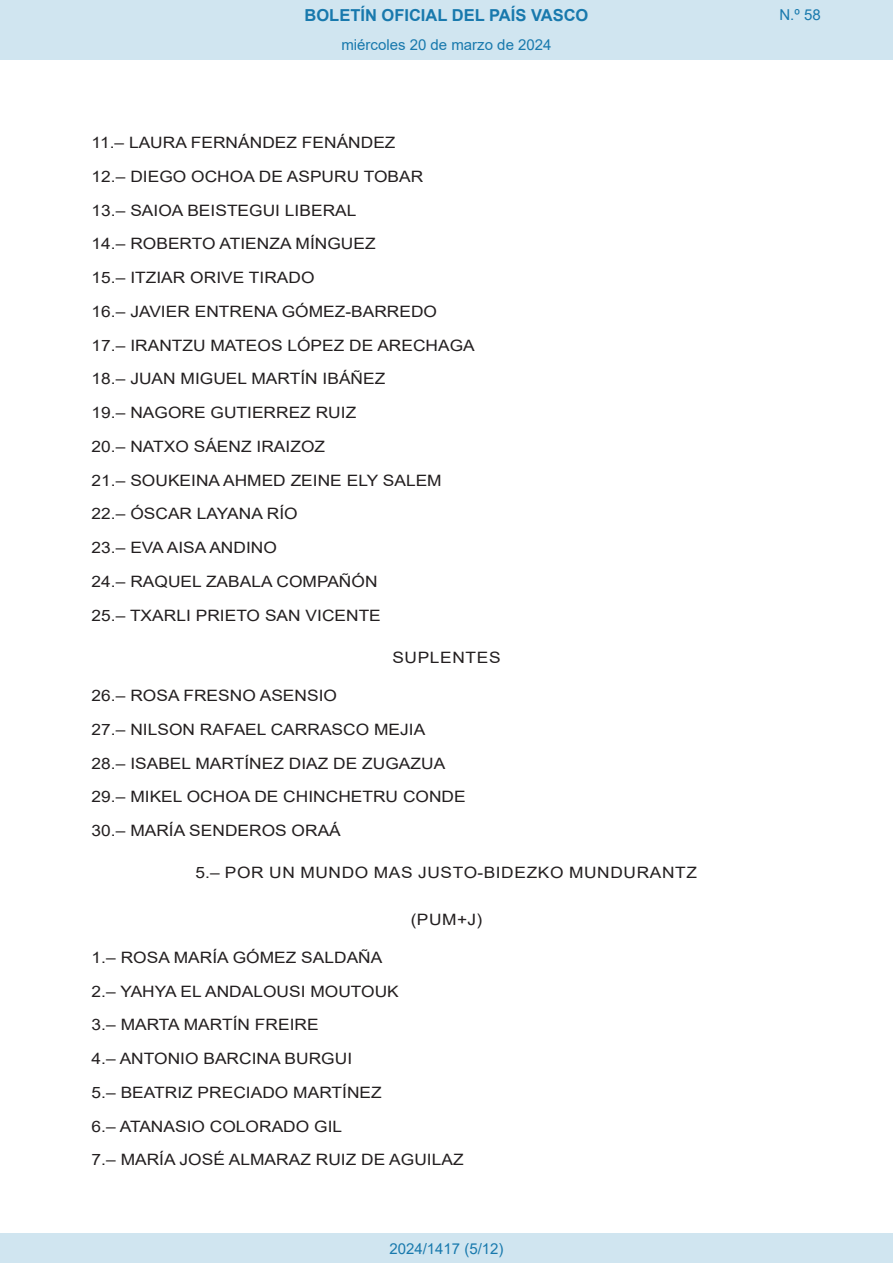
<style>
.page{position:relative;width:893px;height:1263px;background:#fff}
.page>*{position:absolute;margin:0;border:0;box-sizing:border-box;transform-origin:0 0}
.t1{font:700 16.5px "Arial";color:#1879ad}
.BOPVDetalle{font:15.6px "Arial";color:#231f20;scale:1.11 1}
.BOPVClave{font:15.6px "Arial";letter-spacing:.035em;color:#231f20;scale:1.11 1}
.Paginacion_Centro{font:15px "Arial";color:#1879ad}
</style>
<div class="page">
<div style="left:0;top:0;width:893px;height:60px;background:#d0e5f0"></div>
<div style="left:0;top:1233px;width:893px;height:30px;background:#d0e5f0"></div>
<p class="t1" style="left:305px;top:3px;width:285px">BOLETÍN OFICIAL DEL PAÍS VASCO</p>
<p class="Paginacion_Centro" style="left:341px;top:35px;width:212px">miércoles 20 de marzo de 2024</p>
<p class="BOPVDetalle" style="left:92px;top:132px;width:275px">11.– LAURA FERNÁNDEZ FENÁNDEZ</p>
<p class="BOPVDetalle" style="left:92px;top:166px;width:300px">12.– DIEGO OCHOA DE ASPURU TOBAR</p>
<p class="BOPVDetalle" style="left:92px;top:199px;width:240px">13.– SAIOA BEISTEGUI LIBERAL</p>
<p class="BOPVDetalle" style="left:92px;top:233px;width:257px">14.– ROBERTO ATIENZA MÍNGUEZ</p>
<p class="BOPVDetalle" style="left:92px;top:267px;width:202px">15.– ITZIAR ORIVE TIRADO</p>
<p class="BOPVDetalle" style="left:92px;top:301px;width:313px">16.– JAVIER ENTRENA GÓMEZ-BARREDO</p>
<p class="BOPVDetalle" style="left:92px;top:334px;width:347px">17.– IRANTZU MATEOS LÓPEZ DE ARECHAGA</p>
<p class="BOPVDetalle" style="left:92px;top:368px;width:266px">18.– JUAN MIGUEL MARTÍN IBÁÑEZ</p>
<p class="BOPVDetalle" style="left:92px;top:402px;width:240px">19.– NAGORE GUTIERREZ RUIZ</p>
<p class="BOPVDetalle" style="left:92px;top:436px;width:212px">20.– NATXO SÁENZ IRAIZOZ</p>
<p class="BOPVDetalle" style="left:92px;top:469px;width:317px">21.– SOUKEINA AHMED ZEINE ELY SALEM</p>
<p class="BOPVDetalle" style="left:92px;top:503px;width:187px">22.– ÓSCAR LAYANA RÍO</p>
<p class="BOPVDetalle" style="left:92px;top:537px;width:168px">23.– EVA AISA ANDINO</p>
<p class="BOPVDetalle" style="left:92px;top:571px;width:259px">24.– RAQUEL ZABALA COMPAÑÓN</p>
<p class="BOPVDetalle" style="left:92px;top:604px;width:262px">25.– TXARLI PRIETO SAN VICENTE</p>
<p class="BOPVClave" style="left:392px;top:647px;width:99px">SUPLENTES</p>
<p class="BOPVDetalle" style="left:92px;top:685px;width:223px">26.– ROSA FRESNO ASENSIO</p>
<p class="BOPVDetalle" style="left:92px;top:718px;width:302px">27.– NILSON RAFAEL CARRASCO MEJIA</p>
<p class="BOPVDetalle" style="left:92px;top:752px;width:320px">28.– ISABEL MARTÍNEZ DIAZ DE ZUGAZUA</p>
<p class="BOPVDetalle" style="left:92px;top:786px;width:339px">29.– MIKEL OCHOA DE CHINCHETRU CONDE</p>
<p class="BOPVDetalle" style="left:92px;top:820px;width:226px">30.– MARÍA SENDEROS ORAÁ</p>
<p class="BOPVClave" style="left:196px;top:862px;width:453px">5.– POR UN MUNDO MAS JUSTO-BIDEZKO MUNDURANTZ</p>
<p class="BOPVClave" style="left:411px;top:908px;width:66px">(PUM+J)</p>
<p class="BOPVDetalle" style="left:92px;top:947px;width:263px">1.– ROSA MARÍA GÓMEZ SALDAÑA</p>
<p class="BOPVDetalle" style="left:92px;top:980px;width:278px">2.– YAHYA EL ANDALOUSI MOUTOUK</p>
<p class="BOPVDetalle" style="left:92px;top:1014px;width:206px">3.– MARTA MARTÍN FREIRE</p>
<p class="BOPVDetalle" style="left:92px;top:1048px;width:236px">4.– ANTONIO BARCINA BURGUI</p>
<p class="BOPVDetalle" style="left:92px;top:1082px;width:263px">5.– BEATRIZ PRECIADO MARTÍNEZ</p>
<p class="BOPVDetalle" style="left:92px;top:1115px;width:227px">6.– ATANASIO COLORADO GIL</p>
<p class="BOPVDetalle" style="left:92px;top:1149px;width:337px">7.– MARÍA JOSÉ ALMARAZ RUIZ DE AGUILAZ</p>
<p class="Paginacion_Centro" style="left:389px;top:1238px;width:116px">2024/1417 (5/12)</p>
<p class="Paginacion_Centro" style="left:779px;top:5px;width:43px">N.º 58</p>
</div>
